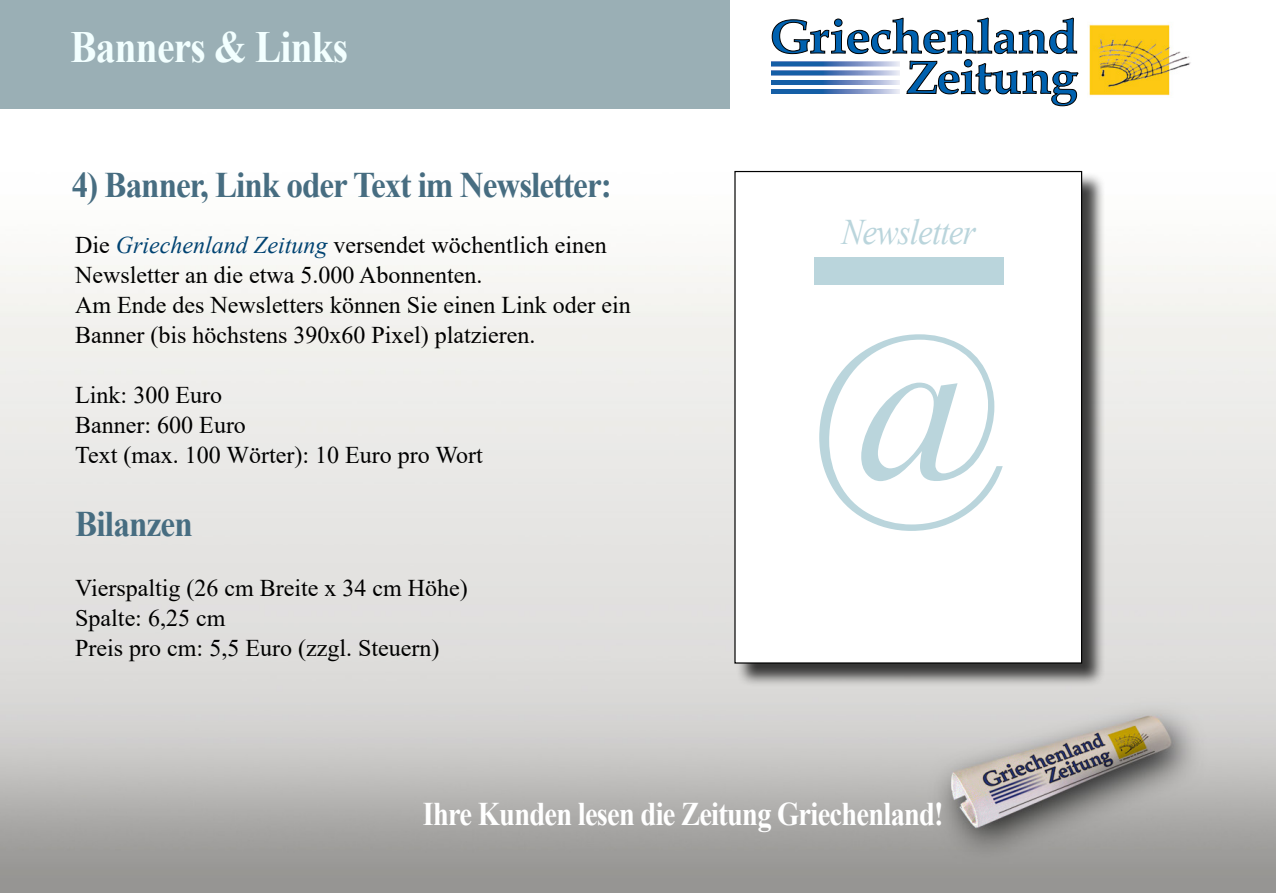
<style>
.page{position:relative;width:1276px;height:893px;background:#fff}
.page>*{position:absolute;margin:0;border:0;box-sizing:border-box;transform-origin:0 0}
.t1{font:216px "Times New Roman";color:#bad5dc}
.t2{font:700 44.7px "Times New Roman";letter-spacing:-.02em;color:#f2ffff;scale:.88 1}
.t3{font:700 36px "Times New Roman";letter-spacing:-.03em;color:#476d81;scale:.92 1}
.t4{font:italic 36px "Times New Roman";letter-spacing:-.025em;color:#bad5dc;scale:.92 1}
.t5{font:700 33px "Times New Roman";letter-spacing:-.025em;color:#fff;scale:.86 1}
.t6{font:24px/30px "Times New Roman";color:#000}
.s1{font-style:italic;color:#004372}
</style>
<div class="page">
<img style="left:0;top:0;width:1276px;height:893px">
<div style="left:0;top:0;width:729px;height:108px;background:#9aafb5"></div>
<hr style="left:1275px;top:0;width:1px;height:108px;background:#9aafb5">
<img style="left:1088px;top:17px;width:103px;height:82px">
<svg style="left:771px;top:12px;width:307px;height:94px"></svg>
<div style="left:766px;top:98px;width:281px;height:8px;background:#fff"></div>
<div style="left:735px;top:172px;width:371px;height:515px;background:#000;opacity:.75"></div>
<div style="left:735px;top:172px;width:346px;height:491px;background:#fff"></div>
<div style="left:813px;top:258px;width:190px;height:27px;background:#bad5dc"></div>
<p class="t2" style="left:70px;top:15px;width:317px">Banners &amp; Links</p>
<p class="t3" style="left:72px;top:159px;width:588px">4) Βanner, Link oder Text im Newsletter:</p>
<p class="t6" style="left:75px;top:229px;width:533px">Die <span class="s1">Griechenland Zeitung</span> versendet wöchentlich einen<br>Newsletter an die etwa 5.000 Abonnenten.</p>
<p class="t6" style="left:75px;top:289px;width:557px">Am Ende des Newsletters können Sie einen Link oder ein<br>Banner (bis höchstens 390x60 Pixel) platzieren.</p>
<p class="t6" style="left:75px;top:379px;width:148px">Link: 300 Euro</p>
<p class="t6" style="left:75px;top:409px;width:172px">Banner: 600 Euro</p>
<p class="t6" style="left:75px;top:439px;width:409px">Text (max. 100 Wörter): 10 Euro pro Wort</p>
<p class="t3" style="left:75px;top:498px;width:129px">Bilanzen</p>
<p class="t6" style="left:75px;top:572px;width:394px">Vierspaltig (26 cm Breite x 34 cm Höhe)</p>
<p class="t6" style="left:75px;top:602px;width:151px">Spalte: 6,25 cm</p>
<p class="t6" style="left:75px;top:632px;width:365px">Preis pro cm: 5,5 Euro (zzgl. Steuern)</p>
<p class="t4" style="left:841px;top:207px;width:147px">Newsletter</p>
<p class="t1" style="left:809px;top:260px;width:200px">@</p>
<p class="t5" style="left:423px;top:790px;width:607px">Ihre Kunden lesen die Zeitung Griechenland!</p>
</div>
